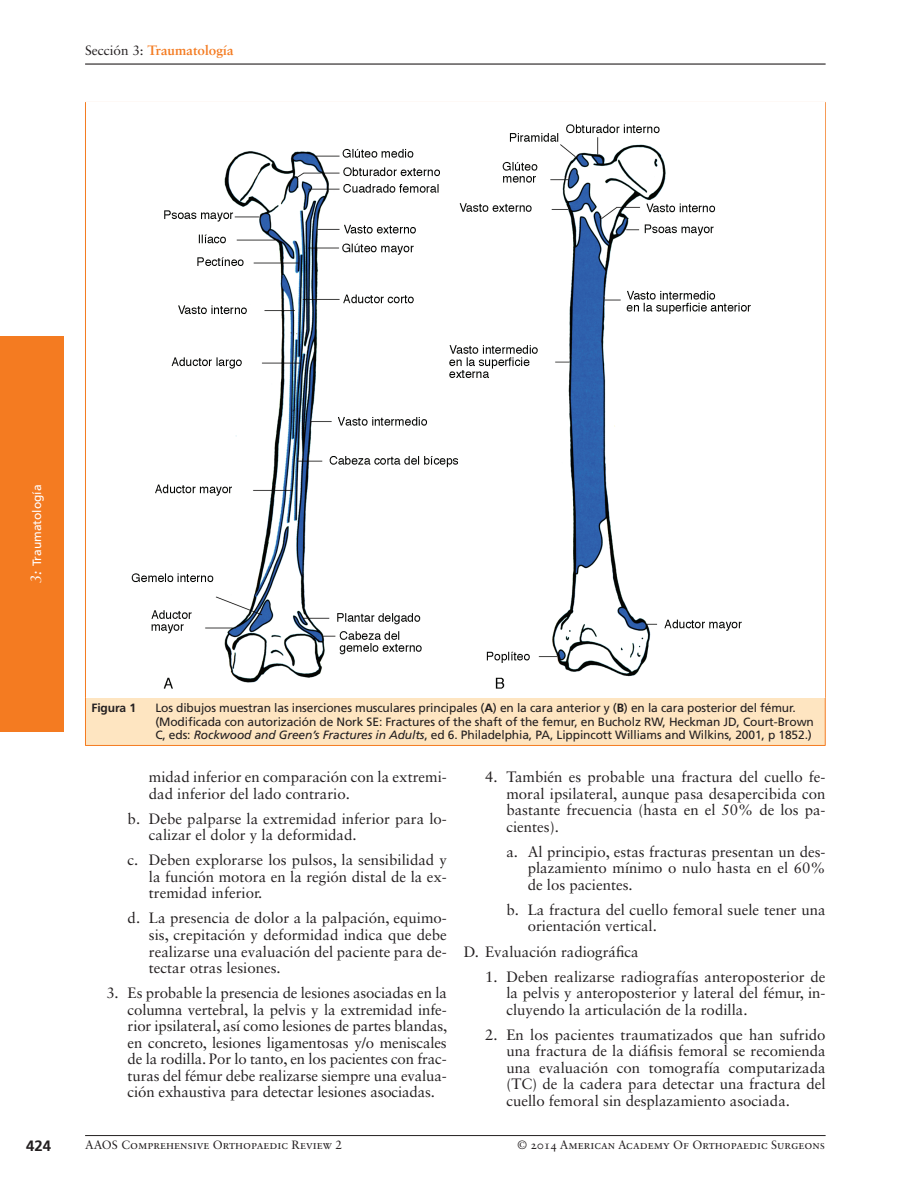
<style>
.page{position:relative;width:915px;height:1191px;background:#fff}
.page>*{position:absolute;margin:0;border:0;box-sizing:border-box;transform-origin:0 0}
.t1{font:15px/16.5px "Sabon LT Std";color:#231f20;text-align:justify}
.t2{font:700 15px "Frutiger LT Std";color:#231f20}
.t3{font:700 13.5px "Sabon LT Std";color:#f47b21}
.t4{font:12px/13.5px "Frutiger LT Std";letter-spacing:-.01em;color:#231f20}
.t5{font:12px "Sabon LT Std";color:#231f20}
.t6{font:12px "Frutiger LT Std";color:#fff}
.t7{font:700 12px "Frutiger LT Std";letter-spacing:-.01em;color:#231f20}
.s1{font-weight:400;color:#231f20}
.s2{font-family:"Sabon LT Std";font-style:italic;font-size:15px}
.s3{font-weight:700}
.s4{font-style:italic}
</style>
<div class="page">
<hr style="left:85px;top:63px;width:740px;height:2px;background:#231f20">
<hr style="left:85px;top:1135px;width:740px;height:1px;background:#231f20">
<div style="left:0;top:336px;width:64px;height:395px;background:#f47b21"></div>
<div style="left:85px;top:697px;width:740px;height:48px;background:#fee5c1"></div>
<hr style="left:85px;top:103px;width:1px;height:594px;background:#f47b21">
<hr style="left:85px;top:102px;width:740px;height:1px;background:#f47b21">
<hr style="left:824px;top:103px;width:1px;height:594px;background:#f47b21">
<hr style="left:85px;top:698px;width:1px;height:47px;background:#f47b21">
<hr style="left:85px;top:697px;width:740px;height:1px;background:#f47b21">
<hr style="left:824px;top:698px;width:1px;height:47px;background:#f47b21">
<hr style="left:85px;top:745px;width:740px;height:1px;background:#f47b21">
<img style="left:131px;top:124px;width:620px;height:565px">
<p class="t3" style="left:85px;top:42px;width:150px"><span class="s1">Sección 3:</span> Traumatología</p>
<p class="t6" style="left:30px;top:583px;width:100px;rotate:-90deg"><span class="s2">3:</span> Traumatología</p>
<p class="t7" style="left:91px;top:701px;width:46px">Figura 1</p>
<p class="t4" style="left:155px;top:701px;width:659px">Los dibujos muestran las inserciones musculares principales (<span class="s3">A</span>) en la cara anterior y (<span class="s3">B</span>) en la cara posterior del fémur. (Modificada con autorización de Nork SE: Fractures of the shaft of the femur, en Bucholz RW, Heckman JD, Court-Brown<br>C, eds: <span class="s4">Rockwood and Green’s Fractures in Adults</span>, ed 6. Philadelphia, PA, Lippincott Williams and Wilkins, 2001, p 1852.)</p>
<p class="t1" style="left:149px;top:769px;width:299px">midad inferior en comparación con la extremi&shy;dad inferior del lado contrario.</p>
<p class="t1" style="left:149px;top:810px;width:299px;text-indent:-21px">b. Debe palparse la extremidad inferior para lo&shy;calizar el dolor y la deformidad.</p>
<p class="t1" style="left:149px;top:852px;width:299px;text-indent:-21px">c. Deben explorarse los pulsos, la sensibilidad y la función motora en la región distal de la ex&shy;tremidad inferior.</p>
<p class="t1" style="left:149px;top:910px;width:299px;text-indent:-21px">d. La presencia de dolor a la palpación, equimo&shy;sis, crepitación y deformidad indica que debe realizarse una evaluación del paciente para de&shy;tectar otras lesiones.</p>
<p class="t1" style="left:128px;top:984px;width:321px;text-indent:-21px">3. Es probable la presencia de lesiones asociadas en la columna vertebral, la pelvis y la extremidad infe&shy;rior ipsilateral, así como lesiones de partes blandas, en concreto, lesiones ligamentosas y/o meniscales de la rodilla. Por lo tanto, en los pacientes con frac&shy;turas del fémur debe realizarse siempre una evalua&shy;ción exhaustiva para detectar lesiones asociadas.</p>
<p class="t1" style="left:506px;top:769px;width:320px;text-indent:-21px">4. También es probable una fractura del cuello fe&shy;moral ipsilateral, aunque pasa desapercibida con bastante frecuencia (hasta en el 50% de los pa&shy;cientes).</p>
<p class="t1" style="left:527px;top:843px;width:299px;text-indent:-21px">a. Al principio, estas fracturas presentan un des&shy;plazamiento mínimo o nulo hasta en el 60% de los pacientes.</p>
<p class="t1" style="left:527px;top:901px;width:299px;text-indent:-21px">b. La fractura del cuello femoral suele tener una orientación vertical.</p>
<p class="t1" style="left:463px;top:943px;width:176px">D. Evaluación radiográfica</p>
<p class="t1" style="left:506px;top:968px;width:320px;text-indent:-21px">1. Deben realizarse radiografías anteroposterior de la pelvis y anteroposterior y lateral del fémur, in&shy;cluyendo la articulación de la rodilla.</p>
<p class="t1" style="left:506px;top:1026px;width:320px;text-indent:-21px">2. En los pacientes traumatizados que han sufrido una fractura de la diáfisis femoral se recomienda una evaluación con tomografía computarizada (TC) de la cadera para detectar una fractura del cuello femoral sin desplazamiento asociada.</p>
<p class="t2" style="left:26px;top:1136px;width:27px">424</p>
<p class="t5" style="left:85px;top:1137px;width:258px">Aaos Comprehensive Orthopaedic Review 2</p>
<p class="t5" style="left:517px;top:1137px;width:309px">© 2014 American Academy Of Orthopaedic Surgeons</p>
</div>
